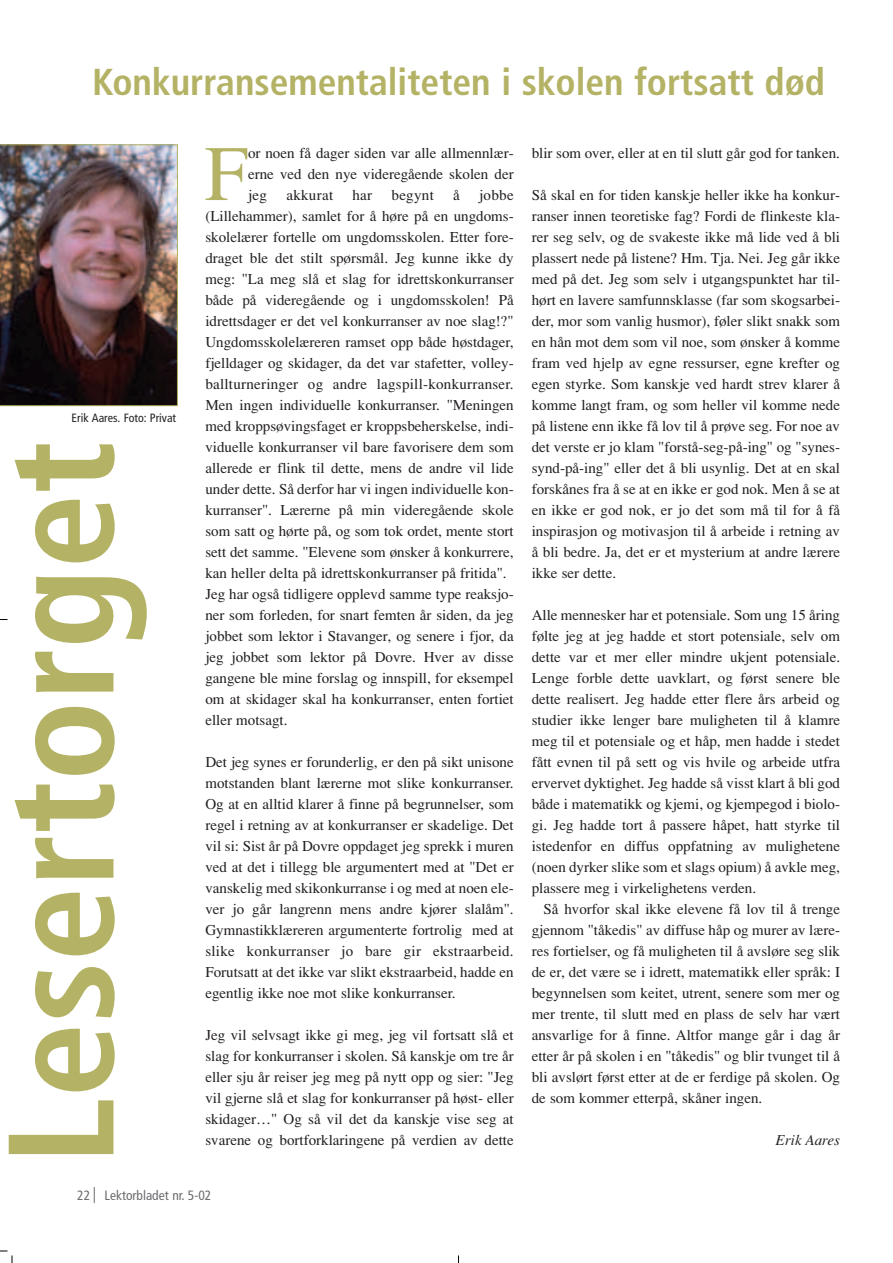
<style>
.page{position:relative;width:893px;height:1263px;background:#fff}
.page>*{position:absolute;margin:0;border:0;box-sizing:border-box;transform-origin:0 0}
.t1{font:700 condensed 150px "Frutiger";color:#b4b265}
.t2{font:78.45px "Times";color:#b4b265}
.t3{font:700 condensed 37.5px "Frutiger";color:#b4b265}
.t4{font:15px/21px "Times";color:#231f20;text-align:justify}
.t5{font:italic 15px "Times";color:#231f20}
.t6{font:15px "Times";letter-spacing:.02em;color:#231f20}
.t7{font:condensed 13.5px "Frutiger";color:#6c6d70}
.t8{font:condensed 12px "Frutiger";color:#231f20}
</style>
<div class="page">
<svg style="left:0;top:144px;width:459px;height:1119px"></svg>
<h3 class="t3" style="left:92px;top:67px;width:734px">Konkurransementaliteten i skolen fortsatt død</h3>
<p class="t8" style="left:72px;top:413px;width:106px">Erik Aares. Foto: Privat</p>
<h1 class="t1" style="left:1px;top:1164px;width:725px;rotate:-90deg">Lesertorget</h1>
<h2 class="t2" style="left:205px;top:145px;width:45px">F</h2>
<p class="t4" style="left:248px;top:144px;width:267px">or noen få dager siden var alle allmennlær&shy;erne ved den nye videregående skolen der jeg</p>
<p class="t4" style="left:205px;top:186px;width:310px;text-align:left;text-indent:274px">jobbe (Lillehammer), samlet for å høre på en ungdoms&shy;skolelærer fortelle om ungdomsskolen. Etter fore&shy;draget ble det stilt spørsmål. Jeg kunne ikke dy meg: "La meg slå et slag for idrettskonkurranser både på videregående og i ungdomsskolen! På idrettsdager er det vel konkurranser av noe slag!?" Ungdomsskolelæreren ramset opp både høstdager, fjelldager og skidager, da det var stafetter, volley&shy;ballturneringer og andre lagspill-konkurranser.<br>Men ingen individuelle konkurranser. "Meningen med kroppsøvingsfaget er kroppsbeherskelse, indi&shy;viduelle konkurranser vil bare favorisere dem som allerede er flink til dette, mens de andre vil lide under dette. Så derfor har vi ingen individuelle kon&shy;kurranser". Lærerne på min videregående skole som satt og hørte på, og som tok ordet, mente stort sett det samme. "Elevene som ønsker å konkurrere, kan heller delta på idrettskonkurranser på fritida".<br>Jeg har også tidligere opplevd samme type reaksjo&shy;ner som forleden, for snart femten år siden, da jeg jobbet som lektor i Stavanger, og senere i fjor, da jeg jobbet som lektor på Dovre. Hver av disse gangene ble mine forslag og innspill, for eksempel om at skidager skal ha konkurranser, enten fortiet eller motsagt.</p>
<p class="t4" style="left:205px;top:753px;width:310px">Det jeg synes er forunderlig, er den på sikt unisone motstanden blant lærerne mot slike konkurranser.<br>Og at en alltid klarer å finne på begrunnelser, som regel i retning av at konkurranser er skadelige. Det vil si: Sist år på Dovre oppdaget jeg sprekk i muren ved at det i tillegg ble argumentert med at "Det er vanskelig med skikonkurranse i og med at noen ele&shy;ver jo går langrenn mens andre kjører slalåm".<br>Gymnastikklæreren argumenterte fortrolig med at slike konkurranser jo bare gir ekstraarbeid.<br>Forutsatt at det ikke var slikt ekstraarbeid, hadde en egentlig ikke noe mot slike konkurranser.</p>
<p class="t4" style="left:205px;top:1026px;width:310px">Jeg vil selvsagt ikke gi meg, jeg vil fortsatt slå et slag for konkurranser i skolen. Så kanskje om tre år eller sju år reiser jeg meg på nytt opp og sier: "Jeg vil gjerne slå et slag for konkurranser på høst- eller skidager…" Og så vil det da kanskje vise seg at svarene og bortforklaringene på verdien av dette</p>
<p class="t6" style="left:286px;top:190px;width:48px">akkurat</p>
<p class="t4" style="left:352px;top:186px;width:21px">har</p>
<p class="t4" style="left:391px;top:186px;width:44px">begynt</p>
<p class="t4" style="left:453px;top:186px;width:8px">å</p>
<p class="t7" style="left:77px;top:1190px;width:135px">22 Lektorbladet nr. 5-02</p>
<p class="t4" style="left:531px;top:144px;width:310px">blir som over, eller at en til slutt går god for tanken.</p>
<p class="t4" style="left:531px;top:186px;width:310px">Så skal en for tiden kanskje heller ikke ha konkur&shy;ranser innen teoretiske fag? Fordi de flinkeste kla&shy;rer seg selv, og de svakeste ikke må lide ved å bli plassert nede på listene? Hm. Tja. Nei. Jeg går ikke med på det. Jeg som selv i utgangspunktet har til&shy;hørt en lavere samfunnsklasse (far som skogsarbei&shy;der, mor som vanlig husmor), føler slikt snakk som en hån mot dem som vil noe, som ønsker å komme fram ved hjelp av egne ressurser, egne krefter og egen styrke. Som kanskje ved hardt strev klarer å komme langt fram, og som heller vil komme nede på listene enn ikke få lov til å prøve seg. For noe av det verste er jo klam "forstå-seg-på-ing" og "synes&shy;synd-på-ing" eller det å bli usynlig. Det at en skal forskånes fra å se at en ikke er god nok. Men å se at en ikke er god nok, er jo det som må til for å få inspirasjon og motivasjon til å arbeide i retning av å bli bedre. Ja, det er et mysterium at andre lærere ikke ser dette.</p>
<p class="t4" style="left:531px;top:606px;width:310px">Alle mennesker har et potensiale. Som ung 15 åring følte jeg at jeg hadde et stort potensiale, selv om dette var et mer eller mindre ukjent potensiale.<br>Lenge forble dette uavklart, og først senere ble dette realisert. Jeg hadde etter flere års arbeid og studier ikke lenger bare muligheten til å klamre meg til et potensiale og et håp, men hadde i stedet fått evnen til på sett og vis hvile og arbeide utfra ervervet dyktighet. Jeg hadde så visst klart å bli god både i matematikk og kjemi, og kjempegod i biolo&shy;gi. Jeg hadde tort å passere håpet, hatt styrke til istedenfor en diffus oppfatning av mulighetene (noen dyrker slike som et slags opium) å avkle meg, plassere meg i virkelighetens verden.</p>
<p class="t4" style="left:531px;top:900px;width:310px;text-indent:12px">Så hvorfor skal ikke elevene få lov til å trenge gjennom "tåkedis" av diffuse håp og murer av lære&shy;res fortielser, og få muligheten til å avsløre seg slik de er, det være se i idrett, matematikk eller språk: I begynnelsen som keitet, utrent, senere som mer og mer trente, til slutt med en plass de selv har vært ansvarlige for å finne. Altfor mange går i dag år etter år på skolen i en "tåkedis" og blir tvunget til å bli avslørt først etter at de er ferdige på skolen. Og de som kommer etterpå, skåner ingen.</p>
<p class="t5" style="left:776px;top:1135px;width:66px">Erik Aares</p>
</div>
